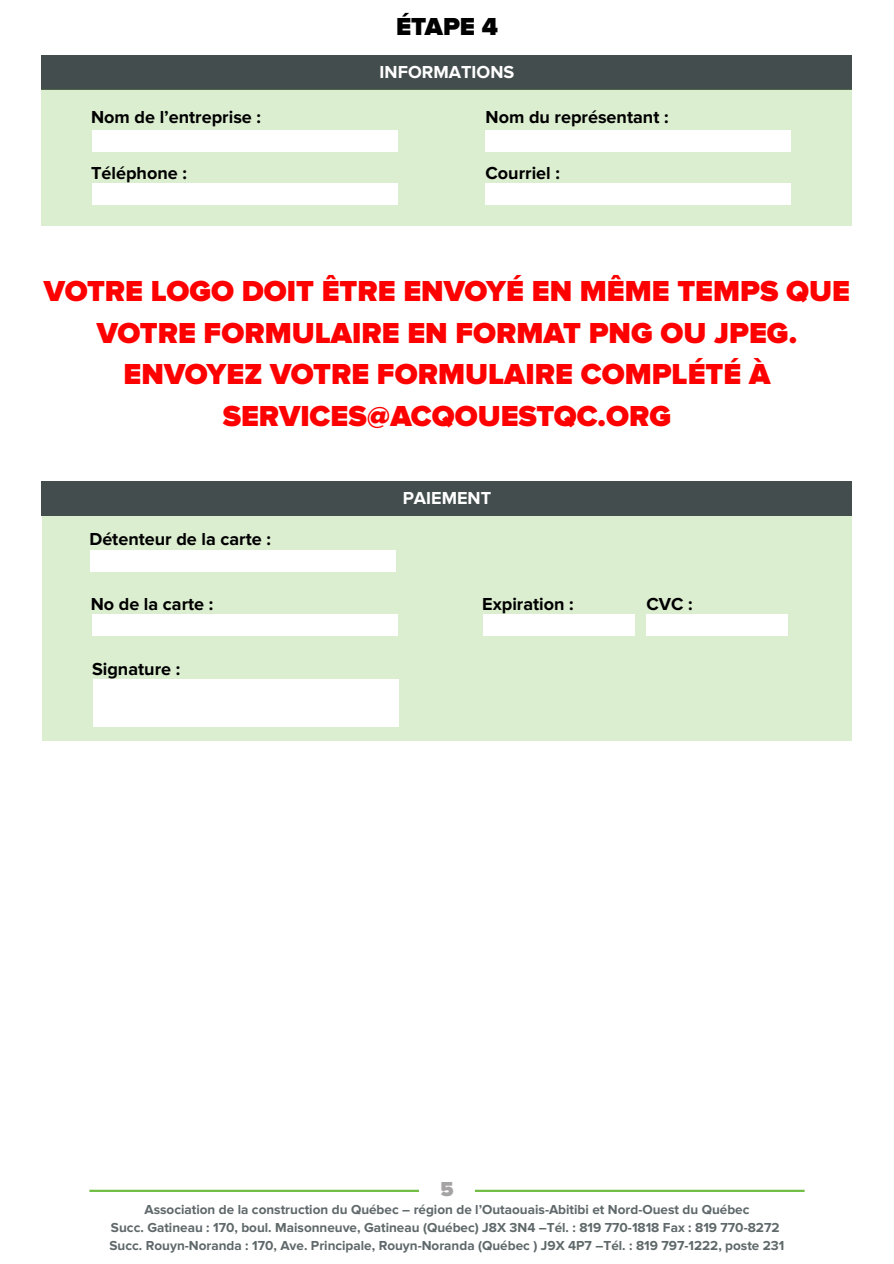
<style>
.page{position:relative;width:894px;height:1264px;background:#fff}
.page>*{position:absolute;margin:0;border:0;box-sizing:border-box;transform-origin:0 0}
.t1{font:900 30px/41.7px "Proxima Nova";color:#f00;text-align:center}
.t2{font:900 25.5px "Proxima Nova";color:#000}
.t3{font:900 21px "Proxima Nova";color:#a5a3a3}
.t4{font:700 18px "Proxima Nova";color:#000}
.t5{font:700 18px "Proxima Nova";color:#fff}
.t6{font:700 13.5px/18px "Proxima Nova";color:#5f686a;text-align:center}
</style>
<div class="page">
<div style="left:42px;top:55px;width:809px;height:34px;background:#444d4e"></div>
<div style="left:42px;top:89px;width:809px;height:137px;background:#dceed0"></div>
<div style="left:92px;top:130px;width:305px;height:21px;background:#fff"></div>
<div style="left:92px;top:184px;width:305px;height:21px;background:#fff"></div>
<div style="left:485px;top:130px;width:305px;height:21px;background:#fff"></div>
<div style="left:485px;top:184px;width:305px;height:21px;background:#fff"></div>
<div style="left:42px;top:515px;width:809px;height:225px;background:#dceed0"></div>
<div style="left:91px;top:550px;width:305px;height:21px;background:#fff"></div>
<div style="left:92px;top:614px;width:305px;height:22px;background:#fff"></div>
<div style="left:483px;top:614px;width:152px;height:22px;background:#fff"></div>
<div style="left:93px;top:679px;width:305px;height:48px;background:#fff"></div>
<div style="left:646px;top:614px;width:141px;height:22px;background:#fff"></div>
<hr style="left:89px;top:1189px;width:715px;height:2px;background:#72be44">
<div style="left:419px;top:1171px;width:55px;height:39px;background:#fff"></div>
<div style="left:42px;top:481px;width:809px;height:34px;background:#444d4e"></div>
<h3 class="t2" style="left:396px;top:11px;width:103px">ÉTAPE 4</h3>
<h2 class="t5" style="left:379px;top:61px;width:136px">INFORMATIONS</h2>
<h3 class="t4" style="left:91px;top:106px;width:171px">Nom de l’entreprise :</h3>
<h4 class="t4" style="left:485px;top:106px;width:184px">Nom du représentant :</h4>
<h4 class="t4" style="left:91px;top:162px;width:97px">Téléphone :</h4>
<h4 class="t4" style="left:485px;top:162px;width:76px">Courriel :</h4>
<h3 class="t1" style="left:44px;top:271px;width:807px">VOTRE LOGO DOIT ÊTRE ENVOYÉ EN MÊME TEMPS QUE VOTRE FORMULAIRE EN FORMAT PNG OU JPEG.<br>ENVOYEZ VOTRE FORMULAIRE COMPLÉTÉ À SERVICES@ACQOUESTQC.ORG</h3>
<h4 class="t4" style="left:89px;top:528px;width:183px">Détenteur de la carte :</h4>
<h3 class="t5" style="left:402px;top:487px;width:90px">PAIEMENT</h3>
<h1 class="t4" style="left:91px;top:593px;width:124px">No de la carte :</h1>
<h3 class="t4" style="left:482px;top:593px;width:93px">Expiration :</h3>
<h3 class="t4" style="left:92px;top:658px;width:90px">Signature :</h3>
<h3 class="t4" style="left:646px;top:593px;width:48px">CVC :</h3>
<h3 class="t3" style="left:440px;top:1176px;width:15px">5</h3>
<h3 class="t6" style="left:109px;top:1200px;width:676px">Association de la construction du Québec – région de l’Outaouais-Abitibi et Nord-Ouest du Québec<br>Succ. Gatineau : 170, boul. Maisonneuve, Gatineau (Québec) J8X 3N4 –Tél. : 819 770-1818 Fax : 819 770-8272<br>Succ. Rouyn-Noranda : 170, Ave. Principale, Rouyn-Noranda (Québec ) J9X 4P7 –Tél. : 819 797-1222, poste 231</h3>
</div>
